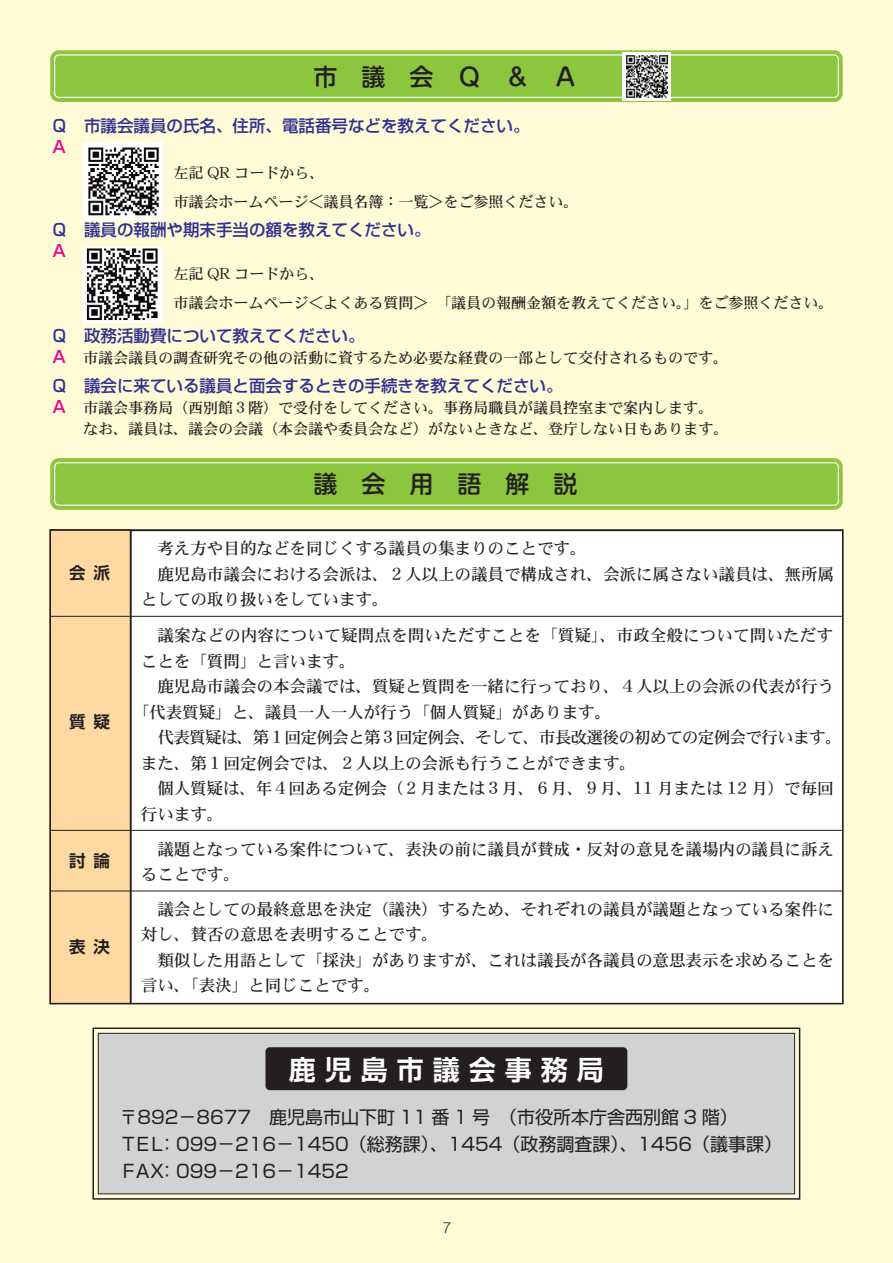
<style>
.page{position:relative;width:893px;height:1263px;background:#fffbd6}
.page>*{position:absolute;margin:0;border:0;box-sizing:border-box;transform-origin:0 0}
.t1{font:700 27px "Shin Go Pro De";letter-spacing:.335em;color:#fff}
.t2{font:500 24px "Shin M Go Pro";letter-spacing:1em;color:#231f20}
.t3{font:18px/27px "Shin Go Pro";color:#231f20}
.t4{font:16.5px/25.5px "DFHS Mincho W5 MP RKSJ H";color:#231f20}
.t5{font:500 16.5px "Shin Go Pro";color:#2e3092}
.t6{font:16.5px "DFHS Mincho W5 MP RKSJ H";letter-spacing:-.035em;color:#231f20}
.t7{font:700 16.5px "Shin Go Pro De";color:#231f20}
.t8{font:500 16.5px "Shin Go Pro";color:#ed028c}
.t9{font:15px/28.5px "DFHS Mincho W5 MP RKSJ H";color:#231f20}
.t10{font:300 13.5px "Shin M Go Pro";color:#231f20}
</style>
<div class="page">
<div style="left:50px;top:50px;width:793px;height:52px;background:#8bc63e;border-radius:9px"></div>
<div style="left:54px;top:54px;width:785px;height:44px;border:1px solid #fff;border-radius:4px"></div>
<div style="left:50px;top:458px;width:793px;height:52px;background:#8bc63e;border-radius:9px"></div>
<div style="left:54px;top:462px;width:785px;height:44px;border:1px solid #fff;border-radius:4px"></div>
<img style="left:83px;top:143px;width:80px;height:76px">
<img style="left:83px;top:248px;width:80px;height:75px">
<div style="left:92px;top:1027px;width:708px;height:172px;border:2px solid #231f20"></div>
<div style="left:98px;top:1033px;width:697px;height:161px;background:#d1d2d4;border:1px solid #231f20"></div>
<div style="left:265px;top:1047px;width:362px;height:43px;background:#231f20;border-radius:4px"></div>
<div style="left:50px;top:530px;width:81px;height:474px;background:#fed9a1"></div>
<div style="left:130px;top:530px;width:713px;height:474px;background:#fff;border:1px solid #000"></div>
<div style="left:49px;top:529px;width:794px;height:475px;border:2px solid #231f20"></div>
<hr style="left:50px;top:616px;width:793px;height:1px;background:#231f20">
<hr style="left:50px;top:830px;width:793px;height:1px;background:#231f20">
<hr style="left:50px;top:891px;width:793px;height:1px;background:#231f20">
<hr style="left:131px;top:530px;width:1px;height:473px;background:#231f20">
<img style="left:622px;top:52px;width:48px;height:48px">
<h2 class="t2" style="left:314px;top:57px;width:266px">市議会Ｑ＆Ａ</h2>
<p class="t5" style="left:51px;top:112px;width:480px">Ｑ　市議会議員の氏名、住所、電話番号などを教えてください。</p>
<p class="t8" style="left:53px;top:133px;width:15px">A</p>
<p class="t9" style="left:174px;top:159px;width:406px">左記 QR コードから、<br>市議会ホームページ＜議員名簿：一覧＞をご参照ください。</p>
<p class="t5" style="left:51px;top:216px;width:381px">Ｑ　議員の報酬や期末手当の額を教えてください。</p>
<p class="t8" style="left:53px;top:237px;width:15px">A</p>
<p class="t9" style="left:174px;top:260px;width:661px">左記 QR コードから、<br>市議会ホームページ＜よくある質問＞　「議員の報酬金額を教えてください。」をご参照ください。</p>
<p class="t5" style="left:51px;top:322px;width:315px">Ｑ　政務活動費について教えてください。</p>
<p class="t8" style="left:53px;top:344px;width:15px">A</p>
<p class="t9" style="left:83px;top:344px;width:646px">市議会議員の調査研究その他の活動に資するため必要な経費の一部として交付されるものです。</p>
<p class="t5" style="left:51px;top:372px;width:513px">Ｑ　議会に来ている議員と面会するときの手続きを教えてください。</p>
<p class="t9" style="left:83px;top:397px;width:646px;line-height:21px">市議会事務局（西別館３階）で受付をしてください。事務局職員が議員控室まで案内します。なお、議員は、議会の会議（本会議や委員会など）がないときなど、登庁しない日もあります。</p>
<p class="t8" style="left:53px;top:393px;width:15px">A</p>
<p class="t7" style="left:69px;top:559px;width:42px">会 派</p>
<p class="t7" style="left:69px;top:708px;width:42px">質 疑</p>
<p class="t7" style="left:69px;top:847px;width:42px">討 論</p>
<p class="t7" style="left:69px;top:933px;width:42px">表 決</p>
<h2 class="t2" style="left:314px;top:465px;width:266px">議会用語解説</h2>
<p class="t4" style="left:141px;top:535px;width:695px">　考え方や目的などを同じくする議員の集まりのことです。<br>　鹿児島市議会における会派は、２人以上の議員で構成され、会派に属さない議員は、無所属としての取り扱いをしています。</p>
<p class="t4" style="left:157px;top:622px;width:677px">議案などの内容について疑問点を問いただすことを「質疑」、市政全般について問いただす</p>
<p class="t4" style="left:141px;top:648px;width:216px">ことを「質問」と言います。</p>
<p class="t4" style="left:141px;top:673px;width:695px">　鹿児島市議会の本会議では、質疑と質問を一緒に行っており、４人以上の会派の代表が行う</p>
<p class="t4" style="left:133px;top:699px;width:480px">「代表質疑」と、議員一人一人が行う「個人質疑」があります。</p>
<p class="t6" style="left:157px;top:729px;width:686px">代表質疑は、第１回定例会と第３回定例会、そして、市長改選後の初めての定例会で行います。</p>
<p class="t4" style="left:141px;top:750px;width:496px">また、第１回定例会では、２人以上の会派も行うことができます。</p>
<p class="t4" style="left:157px;top:775px;width:678px">個人質疑は、年４回ある定例会（２月または３月、６月、９月、11 月または 12 月）で毎回</p>
<p class="t4" style="left:141px;top:801px;width:84px">行います。</p>
<p class="t4" style="left:141px;top:836px;width:695px">　議題となっている案件について、表決の前に議員が賛成・反対の意見を議場内の議員に訴えることです。</p>
<p class="t4" style="left:141px;top:896px;width:695px">　議会としての最終意思を決定（議決）するため、それぞれの議員が議題となっている案件に対し、賛否の意思を表明することです。<br>　類似した用語として「採決」がありますが、これは議長が各議員の意思表示を求めることを言い、「表決」と同じことです。</p>
<h1 class="t1" style="left:289px;top:1047px;width:316px">鹿児島市議会事務局</h1>
<p class="t3" style="left:119px;top:1101px;width:664px">〒892－8677　鹿児島市山下町 11 番 1 号　（市役所本庁舎西別館 3 階）　<br>ＴＥＬ：099－216－1450（総務課）、1454（政務調査課）、1456（議事課）<br>ＦＡＸ：099－216－1452</p>
<p class="t10" style="left:443px;top:1217px;width:10px">7</p>
</div>
